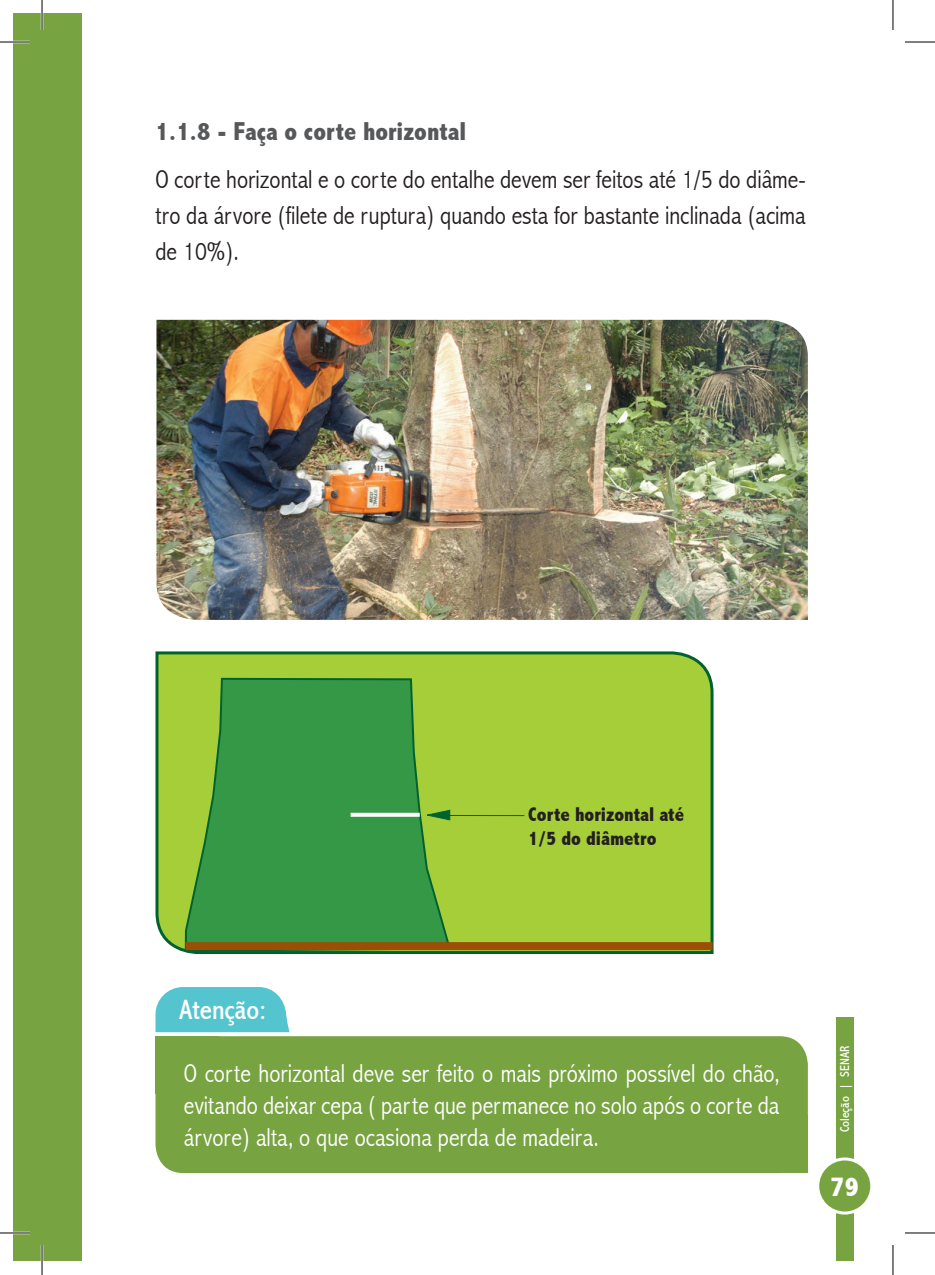
<style>
.page{position:relative;width:935px;height:1275px;background:#fff}
.page>*{position:absolute;margin:0;border:0;box-sizing:border-box;transform-origin:0 0}
.t1{font:condensed 28px "Abadi";color:#fff}
.t2{font:800 condensed 28px "Abadi";color:#fff}
.t3{font:300 condensed 26px/32px "Abadi";color:#fff;text-align:justify}
.t4{font:300 condensed 26px/36px "Abadi";color:#231f20;text-align:justify}
.t5{font:800 condensed 26px "Abadi";color:#57585a}
.t6{font:800 condensed 20px/24px "Abadi";color:#231f20}
.t7{font:condensed 13px "Abadi";color:#fff}
</style>
<div class="page">
<div style="left:836px;top:1017px;width:17px;height:244px;background:#78a341"></div>
<div style="left:817px;top:1159px;width:54px;height:54px;background:#78a341;border-radius:50%"></div>
<div style="left:816px;top:1157px;width:57px;height:57px;border:3px solid #fff;border-radius:50%"></div>
<div style="left:14px;top:14px;width:28px;height:1247px;background:#78a341"></div>
<div style="left:42px;top:14px;width:40px;height:1247px;background:#78a341"></div>
<img style="left:156px;top:320px;width:651px;height:300px">
<svg style="left:155px;top:651px;width:559px;height:303px;background:#9ec83a"></svg>
<hr style="left:441px;top:815px;width:83px;height:1px;background:#00632f">
<svg style="left:184px;top:677px;width:268px;height:275px;background:#49a043"></svg>
<svg style="left:350px;top:813px;width:69px;height:4px"></svg>
<div style="left:185px;top:942px;width:527px;height:8px;background:#9a4e06"></div>
<svg style="left:155px;top:987px;width:134px;height:45px;background:#61c9d2"></svg>
<div style="left:155px;top:1036px;width:652px;height:137px;background:#78a341;border-radius:28px"></div>
<div style="left:155px;top:1036px;width:64px;height:57px;background:#78a341"></div>
<div style="left:744px;top:1115px;width:63px;height:58px;background:#78a341"></div>
<hr style="left:0;top:41px;width:30px;height:2px;background:#fff">
<hr style="left:0;top:1231px;width:30px;height:3px;background:#fff">
<hr style="left:41px;top:0;width:2px;height:30px;background:#fff">
<hr style="left:41px;top:1245px;width:2px;height:30px;background:#fff">
<hr style="left:0;top:42px;width:30px;height:1px;background:#000">
<hr style="left:904px;top:42px;width:30px;height:1px;background:#000">
<hr style="left:0;top:1232px;width:30px;height:1px;background:#000">
<hr style="left:904px;top:1232px;width:30px;height:1px;background:#000">
<hr style="left:42px;top:0;width:1px;height:30px;background:#000">
<hr style="left:42px;top:1245px;width:1px;height:30px;background:#000">
<hr style="left:892px;top:0;width:1px;height:30px;background:#000">
<hr style="left:892px;top:1245px;width:1px;height:30px;background:#000">
<p class="t5" style="left:155px;top:116px;width:312px">1.1.8 - Faça o corte horizontal</p>
<p class="t4" style="left:155px;top:161px;width:651px">O corte horizontal e o corte do entalhe devem ser feitos até 1/5 do diâme&shy;tro da árvore (filete de ruptura) quando esta for bastante inclinada (acima de 10%).</p>
<p class="t6" style="left:528px;top:802px;width:157px">Corte horizontal até<br>1/5 do diâmetro</p>
<p class="t1" style="left:179px;top:993px;width:88px">Atenção:</p>
<p class="t3" style="left:184px;top:1057px;width:597px">O corte horizontal deve ser feito o mais próximo possível do chão, evitando deixar cepa ( parte que permanece no solo após o corte da árvore) alta, o que ocasiona perda de madeira.</p>
<p class="t7" style="left:837px;top:1132px;width:88px;rotate:-90deg">Coleção | SENAR</p>
<p class="t2" style="left:830px;top:1170px;width:30px">79</p>
</div>
